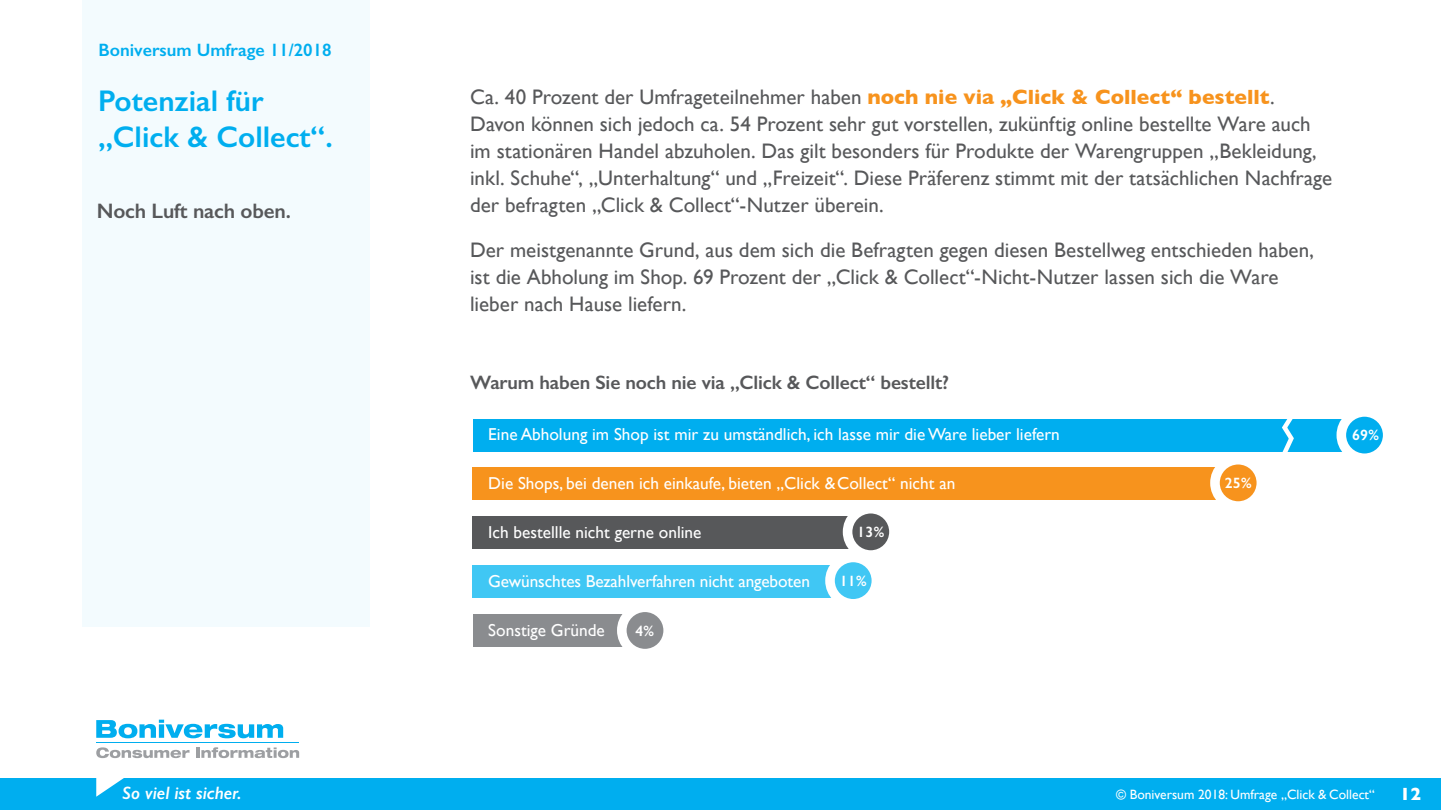
<style>
.page{position:relative;width:1441px;height:810px;background:#fff}
.page>*{position:absolute;margin:0;border:0;box-sizing:border-box;transform-origin:0 0}
.t1{font:600 30px/36px "Gill Sans";color:#00aeef}
.t2{font:21px/27px "Gill Sans";color:#57585a}
.t3{font:600 21px "Gill Sans";letter-spacing:-.01em;color:#57585a}
.t4{font:600 19.5px "Gill Sans";letter-spacing:-.01em;color:#57585a}
.t5{font:600 18px "Gill Sans";color:#00aeef}
.t6{font:italic 600 18px "Gill Sans";color:#fff}
.t7{font:700 18px "Gill Sans";color:#fff}
.t8{font:17.25px "Gill Sans";color:#fff}
.t9{font:600 15px "Gill Sans";letter-spacing:.02em;color:#fff}
.t10{font:13.5px "Gill Sans";color:#fff}
.s1{font-weight:700;color:#f7931d}
</style>
<div class="page">
<div style="left:82px;top:0;width:288px;height:626px;background:#f3fbfe"></div>
<div style="left:0;top:778px;width:1440px;height:32px;background:#00aeef"></div>
<hr style="left:96px;top:742px;width:203px;height:1px;background:#00aeef">
<svg style="left:96px;top:747px;width:93px;height:11px"></svg>
<svg style="left:196px;top:747px;width:103px;height:11px"></svg>
<svg style="left:96px;top:720px;width:187px;height:18px"></svg>
<svg style="left:96px;top:778px;width:28px;height:19px"></svg>
<div style="left:472px;top:467px;width:763px;height:32px;background:#f7931d"></div>
<svg style="left:1214px;top:460px;width:47px;height:46px"></svg>
<div style="left:1210px;top:455px;width:56px;height:56px;border:10px solid #fff;border-radius:50%"></div>
<div style="left:1224px;top:477px;width:30px;height:14px;background:#f7931d"></div>
<div style="left:472px;top:516px;width:401px;height:32px;background:#57585a"></div>
<div style="left:472px;top:419px;width:892px;height:32px;background:#00aeef"></div>
<svg style="left:1341px;top:412px;width:46px;height:46px"></svg>
<div style="left:1336px;top:407px;width:56px;height:56px;border:10px solid #fff;border-radius:50%"></div>
<div style="left:472px;top:565px;width:381px;height:32px;background:#40c7f4"></div>
<div style="left:830px;top:557px;width:46px;height:47px;background:#40c7f4;border-radius:50%"></div>
<div style="left:825px;top:553px;width:56px;height:56px;border:10px solid #fff;border-radius:50%"></div>
<div style="left:472px;top:615px;width:150px;height:32px;background:#8a8c8f"></div>
<div style="left:622px;top:607px;width:46px;height:47px;background:#8a8c8f;border-radius:50%"></div>
<div style="left:617px;top:602px;width:56px;height:56px;border:10px solid #fff;border-radius:50%"></div>
<svg style="left:847px;top:509px;width:47px;height:46px"></svg>
<div style="left:842px;top:504px;width:56px;height:56px;border:10px solid #fff;border-radius:50%"></div>
<svg style="left:1278px;top:419px;width:22px;height:33px"></svg>
<p class="t5" style="left:98px;top:39px;width:235px">Boniversum Umfrage 11/2018</p>
<h1 class="t1" style="left:98px;top:83px;width:236px">Potenzial für „Click &amp; Collect“.</h1>
<p class="t3" style="left:97px;top:198px;width:196px">Noch Luft nach oben.</p>
<p class="t2" style="left:470px;top:83px;width:863px">Ca. 40 Prozent der Umfrageteilnehmer haben <span class="s1">noch nie via „Click &amp; Collect“ bestellt</span>.<br>Davon können sich jedoch ca. 54 Prozent sehr gut vorstellen, zukünftig online bestellte Ware auch im stationären Handel abzuholen. Das gilt besonders für Produkte der Warengruppen „Bekleidung, inkl. Schuhe“, „Unterhaltung“ und „Freizeit“. Diese Präferenz stimmt mit der tatsächlichen Nachfrage der befragten „Click &amp; Collect“-Nutzer überein.</p>
<p class="t2" style="left:470px;top:236px;width:845px">Der meistgenannte Grund, aus dem sich die Befragten gegen diesen Bestellweg entschieden haben, ist die Abholung im Shop. 69 Prozent der „Click &amp; Collect“-Nicht-Nutzer lassen sich die Ware lieber nach Hause liefern.</p>
<p class="t4" style="left:470px;top:371px;width:480px">Warum haben Sie noch nie via „Click &amp; Collect“ bestellt?</p>
<p class="t8" style="left:488px;top:424px;width:573px">Eine Abholung im Shop ist mir zu umständlich, ich lasse mir die Ware lieber liefern</p>
<p class="t8" style="left:488px;top:473px;width:468px">Die Shops, bei denen ich einkaufe, bieten „Click &amp;Collect“ nicht an</p>
<p class="t8" style="left:488px;top:522px;width:215px">Ich bestellle nicht gerne online</p>
<p class="t8" style="left:488px;top:571px;width:323px">Gewünschtes Bezahlverfahren nicht angeboten</p>
<p class="t8" style="left:488px;top:620px;width:118px">Sonstige Gründe</p>
<p class="t9" style="left:857px;top:523px;width:28px">13%</p>
<p class="t9" style="left:839px;top:571px;width:28px">11%</p>
<p class="t9" style="left:635px;top:622px;width:20px">4%</p>
<p class="t9" style="left:1224px;top:474px;width:28px">25%</p>
<p class="t9" style="left:1352px;top:426px;width:28px">69%</p>
<p class="t6" style="left:122px;top:782px;width:121px">So viel ist sicher.</p>
<p class="t10" style="left:1116px;top:786px;width:260px">© Boniversum 2018: Umfrage „Click &amp; Collect“</p>
<p class="t7" style="left:1399px;top:780px;width:23px">12</p>
</div>
